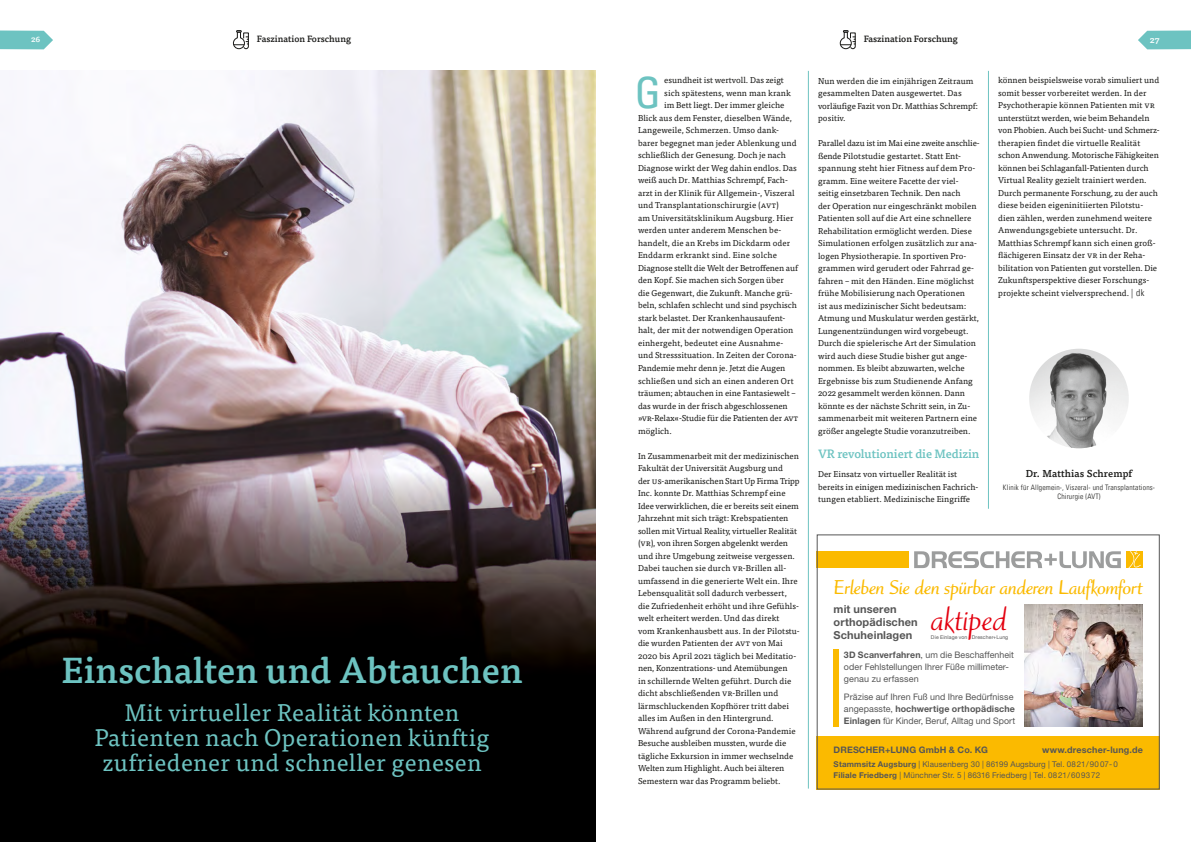
<style>
.page{position:relative;width:1191px;height:842px;background:#fff}
.page>*{position:absolute;margin:0;border:0;box-sizing:border-box;transform-origin:0 0}
.t1{font:condensed 43.1px "Univers Com 57";color:#6dc3c1}
.t2{font:500 36px "Tisa OT";color:#6dc3c1}
.t3{font:33.6px "Ruzicka Freehand LT";letter-spacing:-.01em;color:#e3000f}
.t4{font:24px/25px "Tisa OT";letter-spacing:.015em;color:#6dc3c1;text-align:center}
.t5{font:700 20.9px "Ruzicka Freehand LT";letter-spacing:-.015em;color:#fbba00}
.t6{font:500 12px "Tisa OT";letter-spacing:-.01em;color:#6dc3c1}
.t7{font:700 11px/13px "Helvetica Neue LT";letter-spacing:.01em;color:#565656}
.t8{font:500 10px "Tisa OT";letter-spacing:.01em;color:#1a1a18}
.t9{font:9px/12px "Helvetica Neue LT";letter-spacing:.005em;color:#565656}
.t10{font:700 9px "Helvetica Neue LT";letter-spacing:.015em;color:#565656}
.t11{font:500 9px "Tisa OT";color:#1a1a18}
.t12{font:500 9px "Tisa OT";color:#fff}
.t13{font:8.5px/12.5px "Tisa OT";color:#1a1a18}
.t14{font:8.5px "Tisa OT";letter-spacing:-.025em;color:#1a1a18}
.t15{font:500 8.2px "Tisa OT";color:#fff}
.t16{font:8px/11px "Helvetica Neue LT";letter-spacing:.015em;color:#565656}
.t17{font:7.5px/9px "Univers Com 47 Light Cond";letter-spacing:.025em;color:#1a1a18;text-align:center}
.t18{font:5.1px "Helvetica Neue LT";letter-spacing:.02em;color:#565656}
.s1{font-family:"Univers Com 47 Light Cond";font-size:9.5px}
.s2{font-weight:700}
</style>
<div class="page">
<div style="left:816px;top:551px;width:93px;height:17px;background:#fbba00"></div>
<div style="left:833px;top:649px;width:5px;height:78px;background:#fbba00"></div>
<div style="left:1126px;top:551px;width:16px;height:17px;background:#fbba00"></div>
<svg style="left:1128px;top:551px;width:12px;height:17px"></svg>
<svg style="left:914px;top:551px;width:206px;height:17px"></svg>
<div style="left:816px;top:736px;width:343px;height:53px;background:#fbba00"></div>
<img style="left:1024px;top:604px;width:118px;height:123px">
<svg style="left:233px;top:30px;width:16px;height:19px"></svg>
<img style="left:0;top:71px;width:595px;height:771px">
<svg style="left:0;top:31px;width:53px;height:18px"></svg>
<img style="left:1029px;top:349px;width:99px;height:99px;border-radius:50px">
<svg style="left:839px;top:30px;width:17px;height:19px"></svg>
<hr style="left:808px;top:71px;width:1px;height:717px;background:#6dc3c1">
<hr style="left:988px;top:71px;width:1px;height:438px;background:#6dc3c1">
<svg style="left:1138px;top:31px;width:53px;height:18px"></svg>
<p class="t15" style="left:31px;top:34px;width:11px">26</p>
<p class="t11" style="left:257px;top:33px;width:96px">Faszination Forschung</p>
<h2 class="t2" style="left:61px;top:649px;width:463px">Einschalten und Abtauchen</h2>
<h3 class="t4" style="left:95px;top:700px;width:396px">Mit virtueller Realität könnten<br>Patienten nach Operationen künftig zufriedener und schneller genesen</h3>
<h1 class="t1" style="left:635px;top:66px;width:28px">G</h1>
<p class="t13" style="left:664px;top:74px;width:121px">esundheit ist wertvoll. Das zeigt</p>
<p class="t13" style="left:664px;top:87px;width:128px">sich spätestens, wenn man krank</p>
<p class="t13" style="left:664px;top:99px;width:122px">im Bett liegt. Der immer gleiche</p>
<p class="t13" style="left:638px;top:112px;width:155px">Blick aus dem Fenster, dieselben Wände,</p>
<p class="t13" style="left:638px;top:124px;width:143px">Langeweile, Schmerzen. Umso dank-</p>
<p class="t13" style="left:638px;top:137px;width:160px">barer begegnet man jeder Ablenkung und</p>
<p class="t13" style="left:638px;top:149px;width:149px">schließlich der Genesung. Doch je nach</p>
<p class="t13" style="left:638px;top:162px;width:160px">Diagnose wirkt der Weg dahin endlos. Das</p>
<p class="t13" style="left:638px;top:174px;width:150px">weiß auch Dr. Matthias Schrempf, Fach--</p>
<p class="t13" style="left:638px;top:187px;width:158px">arzt in der Klinik für Allgemein-, Viszeral</p>
<p class="t13" style="left:638px;top:199px;width:142px">und Transplantationschirurgie (avt)</p>
<p class="t13" style="left:638px;top:212px;width:157px">am Universitätsklinikum Augsburg. Hier</p>
<p class="t13" style="left:638px;top:224px;width:145px">werden unter anderem Menschen be-</p>
<p class="t13" style="left:638px;top:237px;width:154px">handelt, die an Krebs im Dickdarm oder</p>
<p class="t13" style="left:638px;top:249px;width:140px">Enddarm erkrankt sind. Eine solche</p>
<p class="t13" style="left:638px;top:262px;width:162px">Diagnose stellt die Welt der Betroffenen auf</p>
<p class="t13" style="left:638px;top:274px;width:147px">den Kopf. Sie machen sich Sorgen über</p>
<p class="t13" style="left:638px;top:287px;width:156px">die Gegenwart, die Zukunft. Manche grü-</p>
<p class="t13" style="left:638px;top:299px;width:160px">beln, schlafen schlecht und sind psychisch</p>
<p class="t13" style="left:638px;top:312px;width:147px">stark belastet. Der Krankenhausaufent--</p>
<p class="t13" style="left:638px;top:324px;width:157px">halt, der mit der notwendigen Operation</p>
<p class="t13" style="left:638px;top:337px;width:146px">einhergeht, bedeutet eine Ausnahme-</p>
<p class="t13" style="left:638px;top:349px;width:159px">und Stresssituation. In Zeiten der Corona-</p>
<p class="t13" style="left:638px;top:362px;width:149px">Pandemie mehr denn je. Jetzt die Augen</p>
<p class="t13" style="left:638px;top:374px;width:157px">schließen und sich an einen anderen Ort</p>
<p class="t13" style="left:638px;top:387px;width:159px">träumen; abtauchen in eine Fantasiewelt –</p>
<p class="t13" style="left:638px;top:399px;width:151px">das wurde in der frisch abgeschlossenen</p>
<p class="t14" style="left:638px;top:413px;width:162px">»vr-Relax«-Studie für die Patienten der avt</p>
<p class="t13" style="left:638px;top:424px;width:35px">möglich.</p>
<p class="t13" style="left:638px;top:449px;width:163px">In Zusammenarbeit mit der medizinischen Fakultät der Universität Augsburg und<br>der us-amerikanischen Start Up Firma Tripp Inc. konnte Dr. Matthias Schrempf eine Idee verwirklichen, die er bereits seit einem Jahrzehnt mit sich trägt: Krebspatienten sollen mit Virtual Reality, virtueller Realität (vr), von ihren Sorgen abgelenkt werden und ihre Umgebung zeitweise vergessen.<br>Dabei tauchen sie durch vr-Brillen all&shy;umfassend in die generierte Welt ein. Ihre Lebensqualität soll dadurch verbessert, die Zufriedenheit erhöht und ihre Gefühls&shy;welt erheitert werden. Und das direkt<br>vom Krankenhausbett aus. In der Pilotstu&shy;die wurden Patienten der avt von Mai 2020 bis April 2021 täglich bei Meditatio&shy;nen, Konzentrations- und Atemübungen<br>in schillernde Welten geführt. Durch die dicht abschließenden vr-Brillen und lärmschluckenden Kopfhörer tritt dabei alles im Außen in den Hintergrund.<br>Während aufgrund der Corona-Pandemie Besuche ausbleiben mussten, wurde die tägliche Exkursion in immer wechselnde Welten zum Highlight. Auch bei älteren Semestern war das Programm beliebt.</p>
<p class="t11" style="left:863px;top:33px;width:96px">Faszination Forschung</p>
<p class="t13" style="left:818px;top:74px;width:161px">Nun werden die im einjährigen Zeitraum gesammelten Daten ausgewertet. Das vorläufige Fazit von Dr. Matthias Schrempf: positiv.</p>
<p class="t13" style="left:818px;top:137px;width:163px">Parallel dazu ist im Mai eine zweite anschlie&shy;ßende Pilotstudie gestartet. Statt Ent&shy;spannung steht hier Fitness auf dem Pro&shy;gramm. Eine weitere Facette der viel-- seitig einsetzbaren Technik. Den nach<br>der Operation nur eingeschränkt mobilen Patienten soll auf die Art eine schnellere Rehabilitation ermöglicht werden. Diese Simulationen erfolgen zusätzlich zur ana&shy;logen Physiotherapie. In sportiven Pro&shy;grammen wird gerudert oder Fahrrad ge&shy;fahren – mit den Händen. Eine möglichst frühe Mobilisierung nach Operationen<br>ist aus medizinischer Sicht bedeutsam:<br>Atmung und Muskulatur werden gestärkt, Lungenentzündungen wird vorgebeugt.<br>Durch die spielerische Art der Simulation wird auch diese Studie bisher gut ange&shy;nommen. Es bleibt abzuwarten, welche Ergebnisse bis zum Studienende Anfang 2022 gesammelt werden können. Dann könnte es der nächste Schritt sein, in Zu&shy;sammenarbeit mit weiteren Partnern eine größer angelegte Studie voranzutreiben.</p>
<h3 class="t6" style="left:818px;top:447px;width:163px">VR revolutioniert die Medizin</h3>
<p class="t13" style="left:818px;top:468px;width:162px">Der Einsatz von virtueller Realität ist bereits in einigen medizinischen Fachrich&shy;tungen etabliert. Medizinische Eingriffe</p>
<p class="t12" style="left:1150px;top:34px;width:11px">27</p>
<p class="t13" style="left:998px;top:74px;width:163px">können beispielsweise vorab simuliert und somit besser vorbereitet werden. In der Psychotherapie können Patienten mit vr unterstützt werden, wie beim Behandeln von Phobien. Auch bei Sucht- und Schmerz&shy;therapien findet die virtuelle Realität schon Anwendung. Motorische Fähigkeiten können bei Schlaganfall-Patienten durch Virtual Reality gezielt trainiert werden.<br>Durch permanente Forschung, zu der auch diese beiden eigeninitiierten Pilotstu&shy;dien zählen, werden zunehmend weitere Anwendungsgebiete untersucht. Dr.<br>Matthias Schrempf kann sich einen groß&shy;flächigeren Einsatz der vr in der Reha&shy;bilitation von Patienten gut vorstellen. Die Zukunftsperspektive dieser Forschungs&shy;projekte scheint vielversprechend. <span class="s1">| dk</span></p>
<p class="t8" style="left:1025px;top:467px;width:108px">Dr. Matthias Schrempf</p>
<p class="t17" style="left:1003px;top:482px;width:154px">Klinik für Allgemein-, Viszeral- und Transplantations-<br>Chirurgie (AVT)</p>
<h3 class="t5" style="left:833px;top:575px;width:311px">Erleben Sie den spürbar anderen Laufkomfort</h3>
<p class="t7" style="left:833px;top:602px;width:86px">mit unseren orthopädischen<br>Schuheinlagen</p>
<h3 class="t3" style="left:931px;top:600px;width:78px">aktiped</h3>
<p class="t18" style="left:931px;top:634px;width:79px">Die Einlage von Drescher+Lung</p>
<p class="t9" style="left:844px;top:649px;width:172px"><span class="s2">3D Scanverfahren</span>, um die Beschaffenheit oder Fehlstellungen Ihrer Füße millimeter&shy;genau zu erfassen</p>
<p class="t9" style="left:844px;top:690px;width:173px">Präzise auf Ihren Fuß und Ihre Bedürfnisse angepasste, <span class="s2">hochwertige orthopädische<br>Einlagen</span> für Kinder, Beruf, Alltag und Sport</p>
<p class="t10" style="left:833px;top:744px;width:156px">DRESCHER+LUNG GmbH &amp; Co. KG</p>
<p class="t16" style="left:833px;top:758px;width:286px"><span class="s2">Stammsitz Augsburg</span> | Klausenberg 30 | 86199 Augsburg | Tel. 08 21 / 9007 - 0<br><span class="s2">Filiale Friedberg</span> | Münchner Str. 5 | 86316 Friedberg | Tel. 08 21 / 609372</p>
<p class="t10" style="left:1042px;top:744px;width:102px">www.drescher-lung.de</p>
</div>
